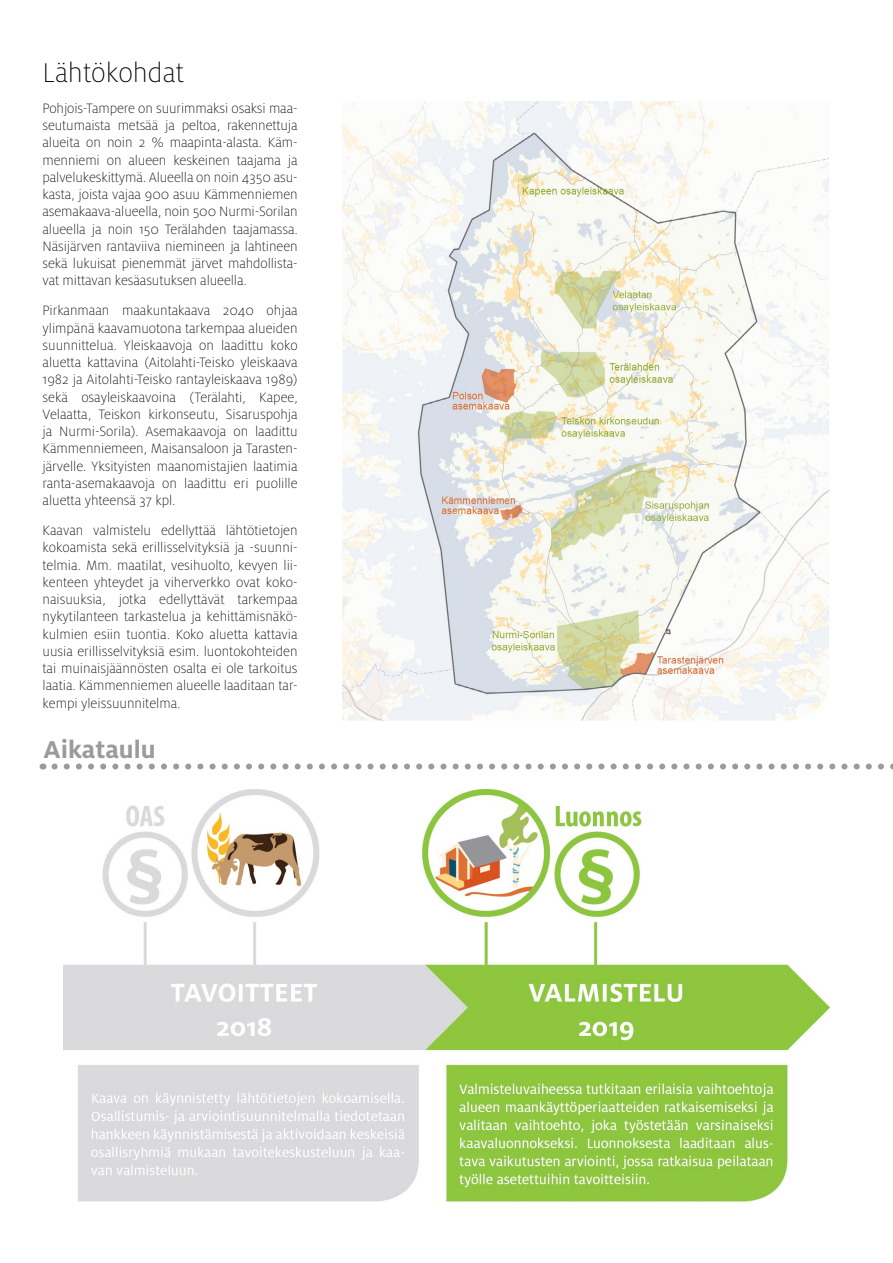
<style>
.page{position:relative;width:893px;height:1263px;background:#fff}
.page>*{position:absolute;margin:0;border:0;box-sizing:border-box;transform-origin:0 0}
.Alaotsikko{font:300 expanded 30px "Milo Pro";color:#000}
.t1{font:700 27px "Milo Pro";color:#9b9b9b}
.Leipäteksti_sisennys{font:300 expanded 15px/17.2px "Milo Pro";color:#000;text-align:justify}
</style>
<div class="page">
<img style="left:342px;top:101px;width:487px;height:620px">
<svg style="left:55px;top:763px;width:838px;height:6px"></svg>
<img style="left:64px;top:789px;width:765px;height:413px">
<h2 class="Alaotsikko" style="left:43px;top:56px;width:143px">Lähtökohdat</h2>
<p class="Leipäteksti_sisennys" style="left:43px;top:100px;width:257px">Pohjois-Tampere on suurimmaksi osaksi maa&shy;seutumaista metsää ja peltoa, rakennettuja alueita on noin 2 % maapinta-alasta. Käm&shy;menniemi on alueen keskeinen taajama ja palvelukeskittymä. Alueella on noin 4350 asu&shy;kasta, joista vajaa 900 asuu Kämmenniemen asemakaava-alueella, noin 500 Nurmi-Sorilan alueella ja noin 150 Terälahden taajamassa.<br>Näsijärven rantaviiva niemineen ja lahtineen sekä lukuisat pienemmät järvet mahdollista&shy;vat mittavan kesäasutuksen alueella.</p>
<p class="Leipäteksti_sisennys" style="left:43px;top:302px;width:257px">Pirkanmaan maakuntakaava 2040 ohjaa ylimpänä kaavamuotona tarkempaa alueiden suunnittelua. Yleiskaavoja on laadittu koko aluetta kattavina (Aitolahti-Teisko yleiskaava 1982 ja Aitolahti-Teisko rantayleiskaava 1989) sekä osayleiskaavoina (Terälahti, Kapee, Velaatta, Teiskon kirkonseutu, Sisaruspohja ja Nurmi-Sorila). Asemakaavoja on laadittu Kämmenniemeen, Maisansaloon ja Tarasten&shy;järvelle. Yksityisten maanomistajien laatimia ranta-asemakaavoja on laadittu eri puolille aluetta yhteensä 37 kpl.</p>
<p class="Leipäteksti_sisennys" style="left:43px;top:522px;width:257px">Kaavan valmistelu edellyttää lähtötietojen kokoamista sekä erillisselvityksiä ja -suunni&shy;telmia. Mm. maatilat, vesihuolto, kevyen lii&shy;kenteen yhteydet ja viherverkko ovat koko&shy;naisuuksia, jotka edellyttävät tarkempaa nykytilanteen tarkastelua ja kehittämisnäkö&shy;kulmien esiin tuontia. Koko aluetta kattavia uusia erillisselvityksiä esim. luontokohteiden tai muinaisjäännösten osalta ei ole tarkoitus laatia. Kämmenniemen alueelle laaditaan tar&shy;kempi yleissuunnitelma.</p>
<h2 class="t1" style="left:44px;top:734px;width:113px">Aikataulu</h2>
</div>
